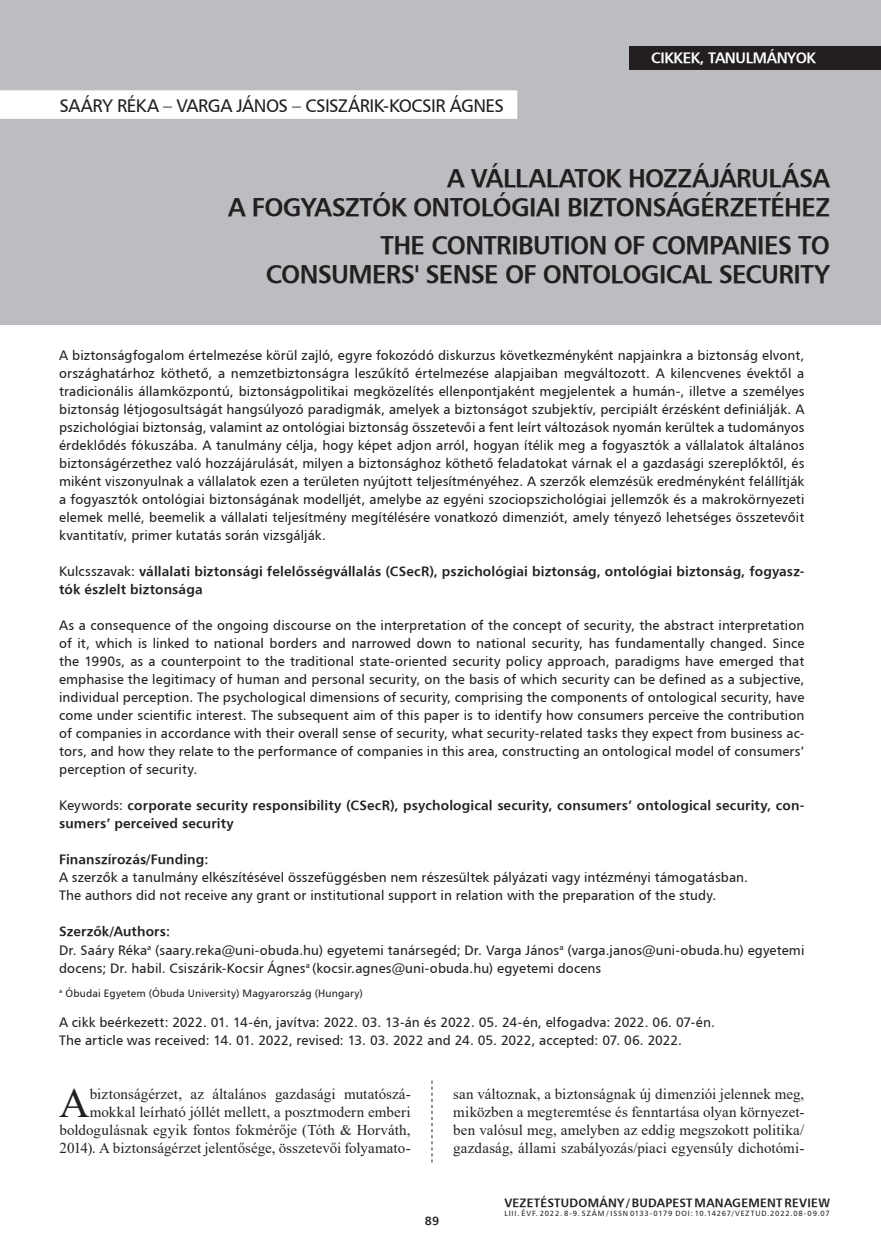
<style>
.page{position:relative;width:881px;height:1255px;background:#fff}
.page>*{position:absolute;margin:0;border:0;box-sizing:border-box;transform-origin:0 0}
.Iniciálé{font:42.15px "Times New Roman";color:#231f20}
.kenyérszöveg_opcioná{font:25.5px/29.4px "H Humanist 777 BT Bold";letter-spacing:-.025em;color:#231f20;text-align:right}
.kenyérszöveg_opcioná-2{font:18px "H Humanist 777 BT";letter-spacing:-.025em;color:#231f20}
.Iniciálé-2{font:15px/18px "Times New Roman";letter-spacing:.005em;color:#231f20;text-align:right}
.t1{font:15px "H Humanist 777 BT Bold";letter-spacing:-.025em;color:#fff}
.Kezdő_oldal_bevezető{font:13.5px/18px "H Humanist 777 BT";letter-spacing:.005em;color:#231f20;text-align:justify}
.Kezdő_oldal_bevezető-2{font:13.5px/18px "H Humanist 777 BT Bold";letter-spacing:.01em;color:#231f20}
.t2{font:12px "H Humanist 777 BT Bold";letter-spacing:.02em;color:#231f20}
.Lábjegyzet{font:10.5px "H Humanist 777 BT";letter-spacing:.015em;color:#231f20}
.t3{font:7.5px "H Humanist 777 BT";letter-spacing:.11em;color:#231f20}
.s1{font-family:"H Humanist 777 BT"}
</style>
<div class="page">
<svg style="left:431px;top:1080px;width:1px;height:82px"></svg>
<div style="left:0;top:0;width:880px;height:324px;background:#bcbdc0"></div>
<div style="left:629px;top:46px;width:251px;height:23px;background:#231f20"></div>
<div style="left:0;top:90px;width:517px;height:29px;background:#fff"></div>
<p class="kenyérszöveg_opcioná-2" style="left:60px;top:94px;width:446px">SAÁRY RÉKA – VARGA JÁNOS – CSISZÁRIK-KOCSIR ÁGNES</p>
<p class="t1" style="left:651px;top:49px;width:166px">CIKKEK, TANULMÁNYOK</p>
<p class="kenyérszöveg_opcioná" style="left:228px;top:162px;width:603px">A VÁLLALATOK HOZZÁJÁRULÁSA<br>A FOGYASZTÓK ONTOLÓGIAI BIZTONSÁGÉRZETÉHEZ</p>
<p class="kenyérszöveg_opcioná" style="left:266px;top:229px;width:565px">THE CONTRIBUTION OF COMPANIES TO<br>CONSUMERS' SENSE OF ONTOLOGICAL SECURITY</p>
<p class="Kezdő_oldal_bevezető" style="left:59px;top:346px;width:746px">A biztonságfogalom értelmezése körül zajló, egyre fokozódó diskurzus következményként napjainkra a biztonság elvont, országhatárhoz köthető, a nemzetbiztonságra leszűkítő értelmezése alapjaiban megváltozott. A kilencvenes évektől a tradicionális államközpontú, biztonságpolitikai megközelítés ellenpontjaként megjelentek a humán-, illetve a személyes biztonság létjogosultságát hangsúlyozó paradigmák, amelyek a biztonságot szubjektív, percipiált érzésként definiálják. A pszichológiai biztonság, valamint az ontológiai biztonság összetevői a fent leírt változások nyomán kerültek a tudományos érdeklődés fókuszába. A tanulmány célja, hogy képet adjon arról, hogyan ítélik meg a fogyasztók a vállalatok általános biztonságérzethez való hozzájárulását, milyen a biztonsághoz köthető feladatokat várnak el a gazdasági szereplőktől, és miként viszonyulnak a vállalatok ezen a területen nyújtott teljesítményéhez. A szerzők elemzésük eredményként felállítják a fogyasztók ontológiai biztonságának modelljét, amelybe az egyéni szociopszichológiai jellemzők és a makrokörnyezeti elemek mellé, beemelik a vállalati teljesítmény megítélésére vonatkozó dimenziót, amely tényező lehetséges összetevőit kvantitatív, primer kutatás során vizsgálják.</p>
<p class="Kezdő_oldal_bevezető-2" style="left:59px;top:562px;width:746px"><span class="s1">Kulcsszavak:</span> vállalati biztonsági felelősségvállalás (CSecR), pszichológiai biztonság, ontológiai biztonság, fogyasz&shy;tók észlelt biztonsága</p>
<p class="Kezdő_oldal_bevezető" style="left:59px;top:616px;width:746px">As a consequence of the ongoing discourse on the interpretation of the concept of security, the abstract interpretation of it, which is linked to national borders and narrowed down to national security, has fundamentally changed. Since the 1990s, as a counterpoint to the traditional state-oriented security policy approach, paradigms have emerged that emphasise the legitimacy of human and personal security, on the basis of which security can be defined as a subjective, individual perception. The psychological dimensions of security, comprising the components of ontological security, have come under scientific interest. The subsequent aim of this paper is to identify how consumers perceive the contribution of companies in accordance with their overall sense of security, what security-related tasks they expect from business ac&shy;tors, and how they relate to the performance of companies in this area, constructing an ontological model of consumers’ perception of security.</p>
<p class="Kezdő_oldal_bevezető-2" style="left:59px;top:796px;width:746px"><span class="s1">Keywords:</span> corporate security responsibility (CSecR), psychological security, consumers’ ontological security, con&shy;sumers’ perceived security</p>
<p class="Kezdő_oldal_bevezető-2" style="left:59px;top:850px;width:151px">Finanszírozás/Funding:</p>
<p class="Kezdő_oldal_bevezető" style="left:59px;top:868px;width:690px">A szerzők a tanulmány elkészítésével összefüggésben nem részesültek pályázati vagy intézményi támogatásban.</p>
<p class="Kezdő_oldal_bevezető" style="left:59px;top:886px;width:658px">The authors did not receive any grant or institutional support in relation with the preparation of the study.</p>
<p class="Kezdő_oldal_bevezető-2" style="left:59px;top:922px;width:112px">Szerzők/Authors:</p>
<p class="Kezdő_oldal_bevezető" style="left:59px;top:940px;width:746px">Dr. Saáry Réka<sup>a</sup> (saary.reka@uni-obuda.hu) egyetemi tanársegéd; Dr. Varga János<sup>a</sup> (varga.janos@uni-obuda.hu) egyetemi docens; Dr. habil. Csiszárik-Kocsir Ágnes<sup>a</sup> (kocsir.agnes@uni-obuda.hu) egyetemi docens</p>
<p class="Lábjegyzet" style="left:59px;top:986px;width:305px"><sup>a</sup> Óbudai Egyetem (Óbuda University) Magyarország (Hungary)</p>
<p class="Kezdő_oldal_bevezető" style="left:59px;top:1012px;width:657px">A cikk beérkezett: 2022. 01. 14-én, javítva: 2022. 03. 13-án és 2022. 05. 24-én, elfogadva: 2022. 06. 07-én.</p>
<p class="Kezdő_oldal_bevezető" style="left:59px;top:1030px;width:624px">The article was received: 14. 01. 2022, revised: 13. 03. 2022 and 24. 05. 2022, accepted: 07. 06. 2022.</p>
<p class="Iniciálé-2" style="left:60px;top:1084px;width:352px">biztonságérzet, az általános gazdasági mutatószá&shy;mokkal leírható jóllét mellett, a posztmodern emberi boldogulásnak egyik fontos fokmérője (Tóth &amp; Horváth, 2014). A biztonságérzet jelentősége, összetevői folyamato-</p>
<p class="Iniciálé-2" style="left:453px;top:1084px;width:352px;text-align:justify">san változnak, a biztonságnak új dimenziói jelennek meg, miközben a megteremtése és fenntartása olyan környezet&shy;ben valósul meg, amelyben az eddig megszokott politika/ gazdaság, állami szabályozás/piaci egyensúly dichotómi-</p>
<p class="Iniciálé" style="left:59px;top:1072px;width:32px">A</p>
<p class="t2" style="left:424px;top:1212px;width:16px">89</p>
<p class="t2" style="left:504px;top:1194px;width:327px">VEZETÉSTUDOMÁNY / BUDAPEST MANAGEMENT REVIEW</p>
<p class="t3" style="left:504px;top:1208px;width:327px">LIII. ÉVF. 2022. 8-9. SZÁM / ISSN 0133-0179 DOI: 10.14267/VEZTUD.2022.08-09.07</p>
</div>
